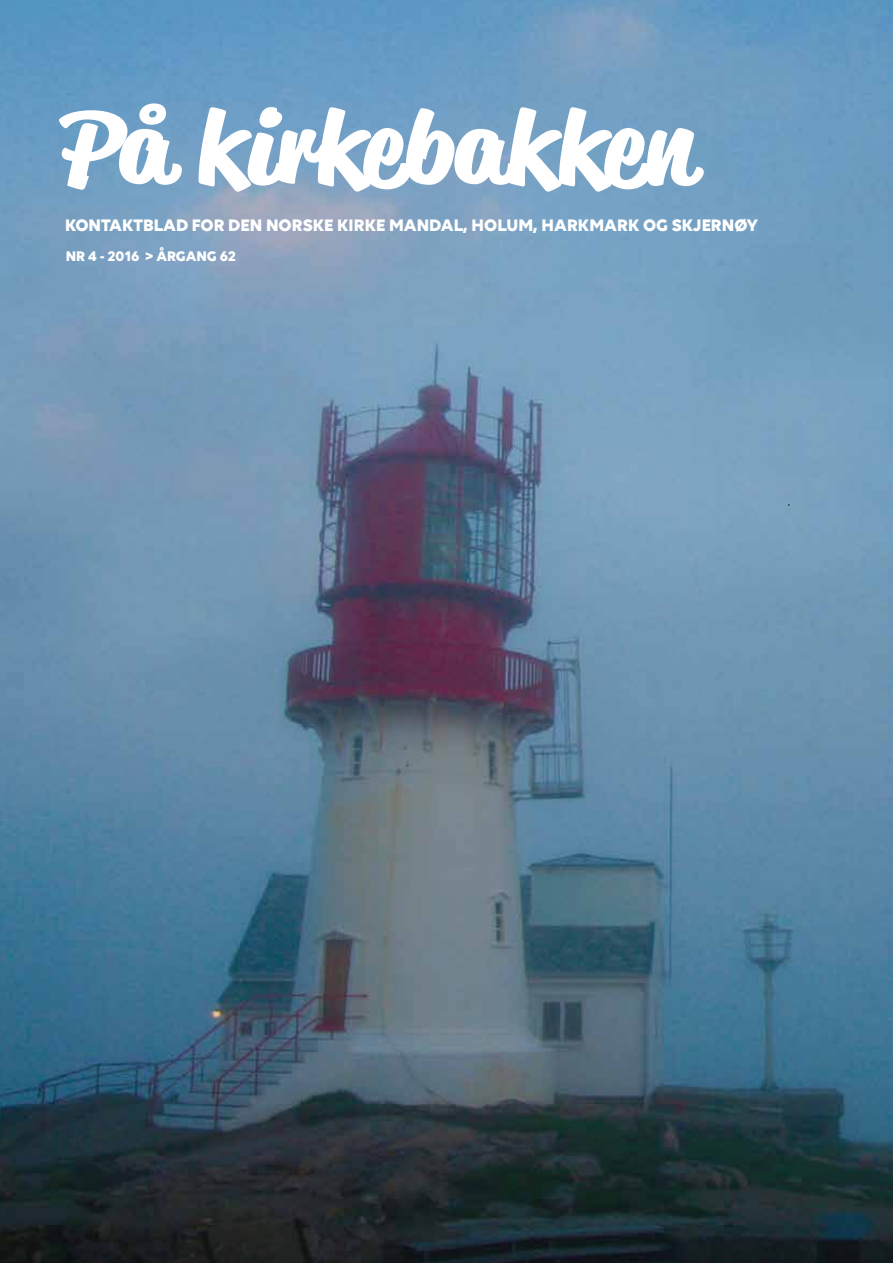
<style>
.page{position:relative;width:893px;height:1263px;background:#fff}
.page>*{position:absolute;margin:0;border:0;box-sizing:border-box;transform-origin:0 0}
.t1{font:700 99px "Reklame Script";color:#fff}
.t2{font:700 18px "Volte";color:#fff}
.t3{font:700 15px "Volte";color:#fff}
</style>
<div class="page">
<img style="left:0;top:0;width:893px;height:1263px">
<h1 class="t1" style="left:60px;top:78px;width:636px">På kirkebakken</h1>
<p class="t2" style="left:65px;top:215px;width:694px">KONTAKTBLAD FOR DEN NORSKE KIRKE MANDAL, HOLUM, HARKMARK OG SKJERNØY</p>
<p class="t3" style="left:66px;top:247px;width:172px">NR 4 - 2016 &gt; ÅRGANG 62</p>
</div>
